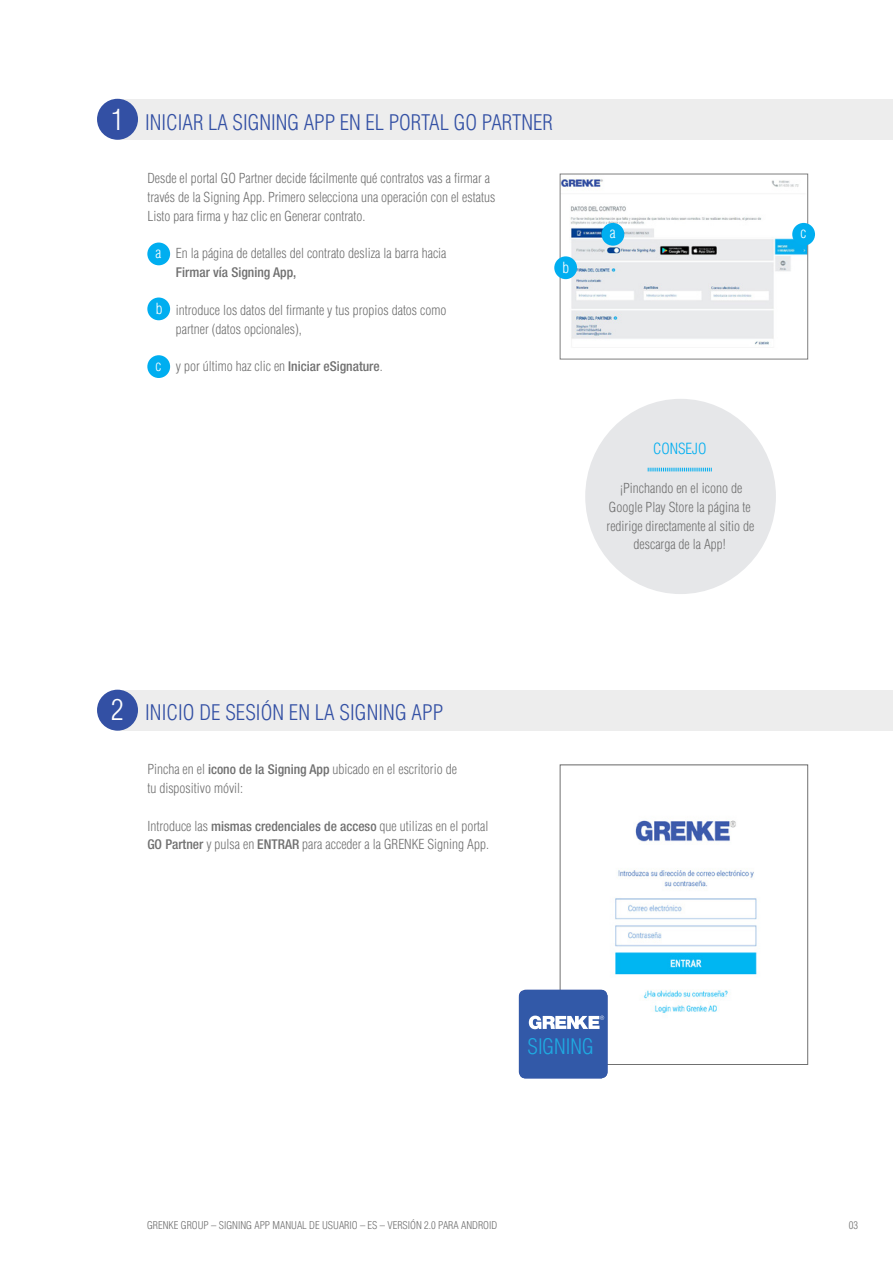
<style>
.page{position:relative;width:893px;height:1263px;background:#fff}
.page>*{position:absolute;margin:0;border:0;box-sizing:border-box;transform-origin:0 0}
.GLB__Headline___19pt{font:300 condensed 21px "Helvetica LT Pro";color:#3350a4}
.t1{font:300 condensed 20.85px "Helvetica LT Pro";color:#1faae1}
.GLB_Zitat_-_10_Pt{font:300 condensed 15px "Helvetica LT Pro";color:#00aef0}
.GLB__Zitat___10Pt{font:300 condensed 15px "Helvetica LT Pro";color:#fff}
.GLB__Copy{font:300 condensed 13.5px/18.8px "Helvetica LT Pro";color:#707070}
.t2{font:300 condensed 10.5px "Helvetica LT Pro";color:#707070}
.s1{font-size:28.5px;color:#fff}
.s2{font-family:"Helvetica Neue LT Pro";font-weight:500}
</style>
<div class="page">
<img style="left:562px;top:178px;width:244px;height:167px">
<div style="left:560px;top:174px;width:248px;height:185px;border:1px solid #7f7f7f"></div>
<div style="left:116px;top:99px;width:777px;height:41px;background:#ededed"></div>
<div style="left:97px;top:99px;width:41px;height:41px;background:#3350a4;border-radius:50%"></div>
<div style="left:147px;top:243px;width:23px;height:22px;background:#00aef0;border-radius:50%"></div>
<div style="left:147px;top:297px;width:23px;height:23px;background:#00aef0;border-radius:50%"></div>
<div style="left:147px;top:355px;width:23px;height:23px;background:#00aef0;border-radius:50%"></div>
<div style="left:585px;top:399px;width:191px;height:195px;background:#e6e7e9;border-radius:50%"></div>
<svg style="left:648px;top:468px;width:64px;height:3px"></svg>
<div style="left:601px;top:223px;width:23px;height:23px;background:#00aef0;border-radius:50%"></div>
<div style="left:554px;top:256px;width:23px;height:23px;background:#00aef0;border-radius:50%"></div>
<div style="left:792px;top:223px;width:23px;height:23px;background:#00aef0;border-radius:50%"></div>
<img style="left:562px;top:820px;width:195px;height:232px">
<div style="left:560px;top:765px;width:248px;height:300px;border:1px solid #707070"></div>
<div style="left:116px;top:690px;width:777px;height:41px;background:#ededed"></div>
<div style="left:97px;top:690px;width:41px;height:41px;background:#3350a4;border-radius:50%"></div>
<svg style="left:519px;top:990px;width:88px;height:88px;background:#4467af"></svg>
<p class="GLB__Headline___19pt" style="left:111px;top:109px;width:443px"><span class="s1">1</span> INICIAR LA SIGNING APP EN EL PORTAL GO PARTNER</p>
<p class="GLB__Copy" style="left:147px;top:169px;width:349px">Desde el portal GO Partner decide fácilmente qué contratos vas a firmar a través de la Signing App. Primero selecciona una operación con el estatus<br>Listo para firma y haz clic en Generar contrato.</p>
<p class="GLB__Zitat___10Pt" style="left:156px;top:243px;width:7px">a</p>
<p class="GLB__Copy" style="left:176px;top:244px;width:272px">En la página de detalles del contrato desliza la barra hacia<br><span class="s2">Firmar vía Signing App,</span></p>
<p class="GLB__Zitat___10Pt" style="left:156px;top:299px;width:8px">b</p>
<p class="GLB__Copy" style="left:176px;top:300px;width:272px">introduce los datos del firmante y tus propios datos como partner (datos opcionales),</p>
<p class="GLB__Zitat___10Pt" style="left:156px;top:356px;width:7px">c</p>
<p class="GLB__Copy" style="left:176px;top:357px;width:208px">y por último haz clic en <span class="s2">Iniciar eSignature</span>.</p>
<p class="GLB__Zitat___10Pt" style="left:563px;top:258px;width:8px">b</p>
<p class="GLB__Zitat___10Pt" style="left:610px;top:224px;width:7px">a</p>
<p class="GLB_Zitat_-_10_Pt" style="left:653px;top:439px;width:55px">CONSEJO</p>
<p class="GLB__Copy" style="left:607px;top:479px;width:149px;text-align:center">¡Pinchando en el icono de<br>Google Play Store la página te redirige directamente al sitio de descarga de la App!</p>
<p class="GLB__Zitat___10Pt" style="left:800px;top:224px;width:7px">c</p>
<p class="GLB__Headline___19pt" style="left:111px;top:699px;width:333px"><span class="s1">2</span> INICIO DE SESIÓN EN LA SIGNING APP</p>
<p class="GLB__Copy" style="left:147px;top:760px;width:311px">Pincha en el <span class="s2">icono de la Signing App</span> ubicado en el escritorio de tu dispositivo móvil:</p>
<p class="GLB__Copy" style="left:147px;top:816px;width:343px">Introduce las <span class="s2">mismas credenciales de acceso</span> que utilizas en el portal<br><span class="s2">GO Partner</span> y pulsa en <span class="s2">ENTRAR</span> para acceder a la GRENKE Signing App.</p>
<p class="t1" style="left:528px;top:1033px;width:68px">SIGNING</p>
<p class="t2" style="left:147px;top:1218px;width:352px">GRENKE GROUP – SIGNING APP MANUAL DE USUARIO – ES – VERSIÓN 2.0 PARA ANDROID</p>
<p class="t2" style="left:849px;top:1218px;width:11px">03</p>
</div>
